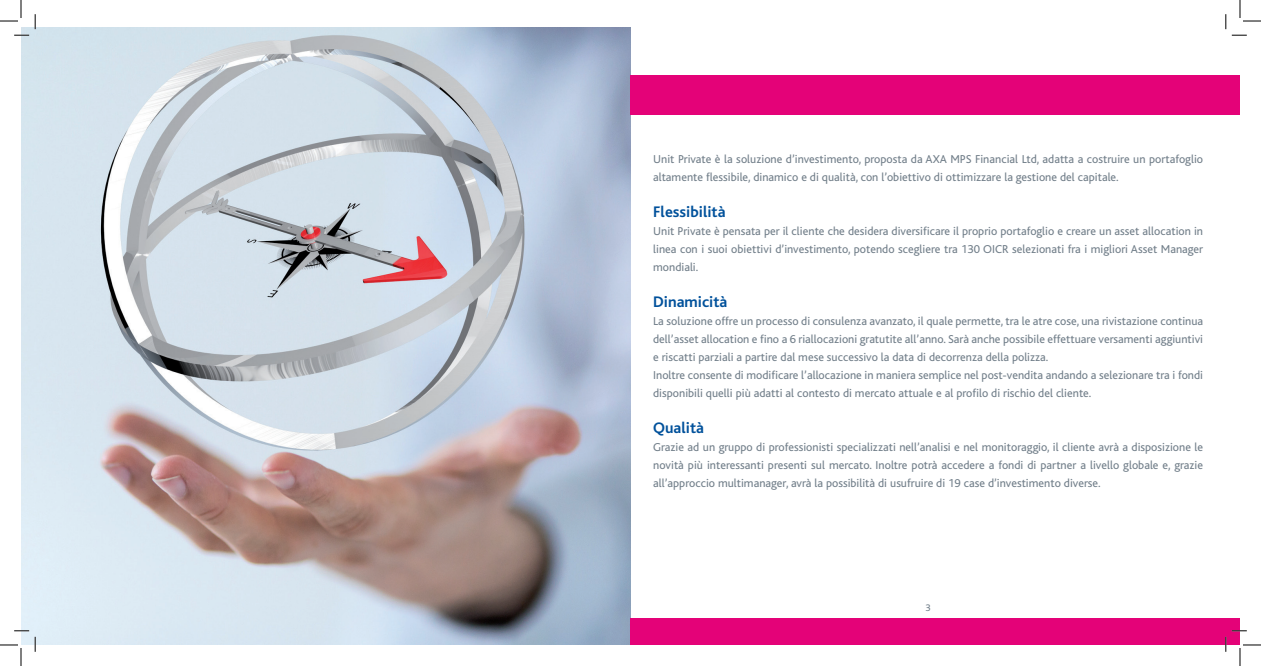
<style>
.page{position:relative;width:1261px;height:666px;background:#fff}
.page>*{position:absolute;margin:0;border:0;box-sizing:border-box;transform-origin:0 0}
.t1{font:700 16px "Bliss";color:#01519b}
.t2{font:12px/18px "Bliss";color:#727f8a}
.t3{font:10px "Bliss";color:#727f8a}
</style>
<div class="page">
<img style="left:21px;top:28px;width:609px;height:617px">
<div style="left:630px;top:618px;width:610px;height:27px;background:#e40278"></div>
<div style="left:630px;top:75px;width:610px;height:40px;background:#e40278"></div>
<svg style="left:14px;top:35px;width:15px;height:1px"></svg>
<svg style="left:1232px;top:35px;width:15px;height:1px"></svg>
<svg style="left:14px;top:630px;width:15px;height:1px"></svg>
<svg style="left:35px;top:14px;width:1px;height:15px"></svg>
<svg style="left:35px;top:636px;width:1px;height:15px"></svg>
<svg style="left:1225px;top:14px;width:2px;height:15px"></svg>
<svg style="left:0;top:0;width:22px;height:22px"></svg>
<svg style="left:0;top:644px;width:22px;height:22px"></svg>
<svg style="left:1240px;top:0;width:21px;height:22px"></svg>
<svg style="left:1225px;top:630px;width:36px;height:36px"></svg>
<p class="t2" style="left:653px;top:150px;width:551px">U nit Private è la soluzione d’investimento, proposta da AXA M PS Financial Ltd, adatta a costruire un portafoglio altamente flessibile, dinamico e di qualità, con l’obiettivo di ottimizzare la gestione del capitale.</p>
<h1 class="t1" style="left:653px;top:204px;width:74px">Flessibilità</h1>
<p class="t2" style="left:653px;top:222px;width:551px;text-align:justify">U nit Private è pensata per il cliente che desidera diversificare il proprio portafoglio e creare un asset allocation in linea con i suoi obiettivi d’investimento, potendo scegliere tra 130 OIC R selezionati fra i migliori Asset M anager mondiali.</p>
<h1 class="t1" style="left:653px;top:294px;width:76px">Dinamicità</h1>
<p class="t2" style="left:653px;top:312px;width:552px">La soluzione offre un processo di consulenza avanzato, il quale permette, tra le atre cose, una rivistazione continua dell’asset allocation e fino a 6 riallocazioni gratutite all’anno. Sarà anche possibile effettuare versamenti aggiuntivi e riscatti parziali a partire dal mese successivo la data di decorrenza della polizza.<br>I noltre consente di modificare l’allocazione in maniera semplice nel post-vendita andando a selezionare tra i fondi disponibili quelli più adatti al contesto di mercato attuale e al profilo di rischio del cliente.</p>
<h1 class="t1" style="left:653px;top:420px;width:52px">Qualità</h1>
<p class="t2" style="left:653px;top:438px;width:551px;text-align:justify">Grazie ad un gruppo di professionisti specializzati nell’analisi e nel monitoraggio, il cliente avrà a disposizione le novità più interessanti presenti sul mercato. I noltre potrà accedere a fondi di partner a livello globale e, grazie all’approccio multimanager, avrà la possibilità di usufruire di 19 case d’investimento diverse.</p>
<p class="t3" style="left:925px;top:603px;width:7px">3</p>
</div>
